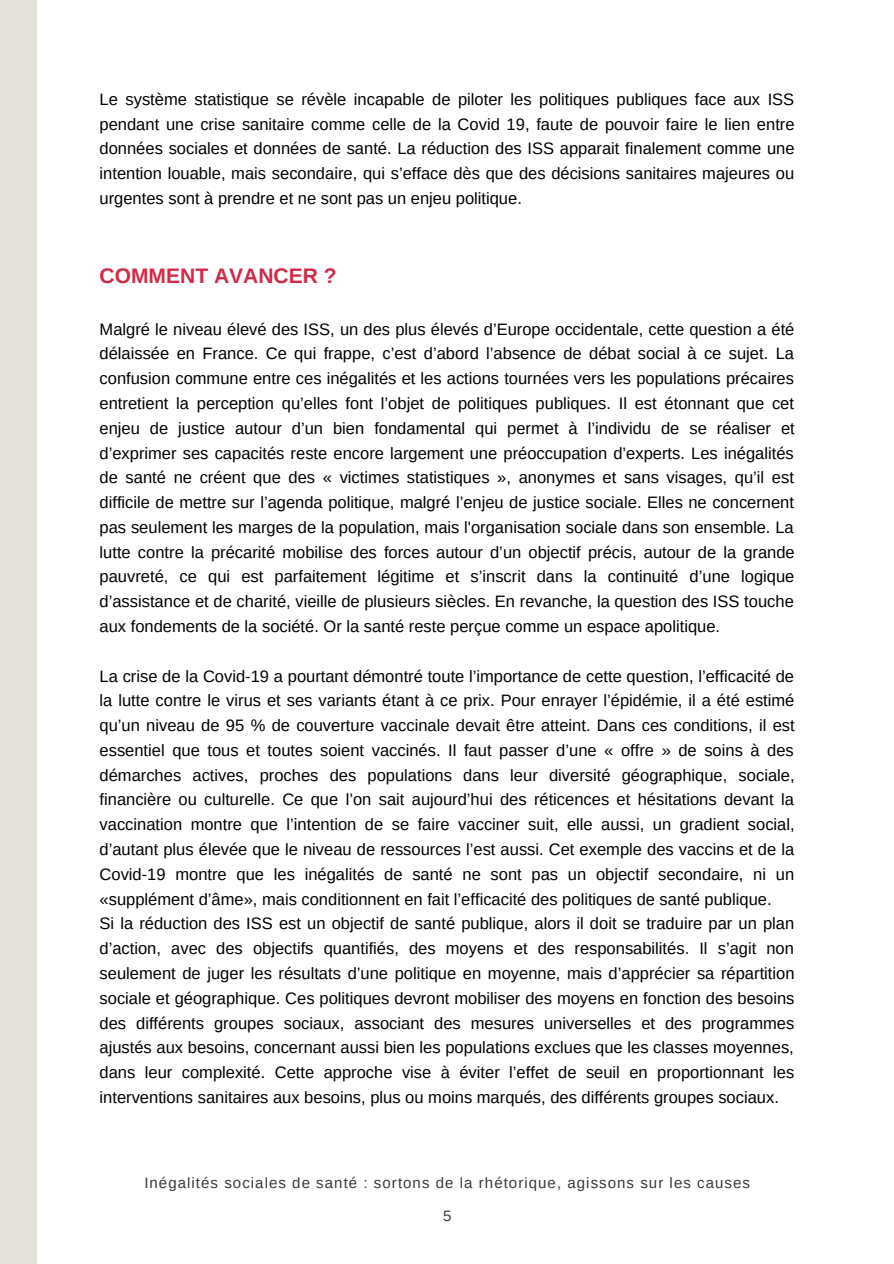
<style>
.page{position:relative;width:894px;height:1264px;background:#fff}
.page>*{position:absolute;margin:0;border:0;box-sizing:border-box;transform-origin:0 0}
.t1{font:700 21px "Arimo";color:#d12b47}
.t2{font:16.5px/24.8px "Arimo";color:#000;text-align:justify}
.t3{font:15px "Arimo";letter-spacing:.07em;color:#393939}
</style>
<div class="page">
<div style="left:0;top:0;width:37px;height:1263px;background:#e4e2da"></div>
<p class="t2" style="left:99px;top:87px;width:696px">Le système statistique se révèle incapable de piloter les politiques publiques face aux ISS pendant une crise sanitaire comme celle de la Covid 19, faute de pouvoir faire le lien entre données sociales et données de santé. La réduction des ISS apparait finalement comme une intention louable, mais secondaire, qui s’efface dès que des décisions sanitaires majeures ou urgentes sont à prendre et ne sont pas un enjeu politique.</p>
<p class="t1" style="left:99px;top:264px;width:238px">COMMENT AVANCER ?</p>
<p class="t2" style="left:99px;top:316px;width:696px">Malgré le niveau élevé des ISS, un des plus élevés d’Europe occidentale, cette question a été délaissée en France. Ce qui frappe, c’est d’abord l’absence de débat social à ce sujet. La confusion commune entre ces inégalités et les actions tournées vers les populations précaires entretient la perception qu’elles font l’objet de politiques publiques. Il est étonnant que cet enjeu de justice autour d’un bien fondamental qui permet à l’individu de se réaliser et d’exprimer ses capacités reste encore largement une préoccupation d’experts. Les inégalités de santé ne créent que des « victimes statistiques », anonymes et sans visages, qu’il est difficile de mettre sur l’agenda politique, malgré l’enjeu de justice sociale. Elles ne concernent pas seulement les marges de la population, mais l'organisation sociale dans son ensemble. La lutte contre la précarité mobilise des forces autour d’un objectif précis, autour de la grande pauvreté, ce qui est parfaitement légitime et s’inscrit dans la continuité d’une logique d’assistance et de charité, vieille de plusieurs siècles. En revanche, la question des ISS touche aux fondements de la société. Or la santé reste perçue comme un espace apolitique.</p>
<p class="t2" style="left:99px;top:663px;width:696px">La crise de la Covid-19 a pourtant démontré toute l’importance de cette question, l’efficacité de la lutte contre le virus et ses variants étant à ce prix. Pour enrayer l’épidémie, il a été estimé qu’un niveau de 95 % de couverture vaccinale devait être atteint. Dans ces conditions, il est essentiel que tous et toutes soient vaccinés. Il faut passer d’une « offre » de soins à des démarches actives, proches des populations dans leur diversité géographique, sociale, financière ou culturelle. Ce que l’on sait aujourd’hui des réticences et hésitations devant la vaccination montre que l’intention de se faire vacciner suit, elle aussi, un gradient social, d’autant plus élevée que le niveau de ressources l’est aussi. Cet exemple des vaccins et de la Covid-19 montre que les inégalités de santé ne sont pas un objectif secondaire, ni un «supplément d’âme», mais conditionnent en fait l’efficacité des politiques de santé publique.</p>
<p class="t2" style="left:99px;top:911px;width:696px">Si la réduction des ISS est un objectif de santé publique, alors il doit se traduire par un plan d’action, avec des objectifs quantifiés, des moyens et des responsabilités. Il s’agit non seulement de juger les résultats d’une politique en moyenne, mais d’apprécier sa répartition sociale et géographique. Ces politiques devront mobiliser des moyens en fonction des besoins des différents groupes sociaux, associant des mesures universelles et des programmes ajustés aux besoins, concernant aussi bien les populations exclues que les classes moyennes, dans leur complexité. Cette approche vise à éviter l’effet de seuil en proportionnant les interventions sanitaires aux besoins, plus ou moins marqués, des différents groupes sociaux.</p>
<p class="t3" style="left:144px;top:1174px;width:607px">Inégalités sociales de santé : sortons de la rhétorique, agissons sur les causes</p>
<p class="t3" style="left:443px;top:1207px;width:10px">5</p>
</div>
